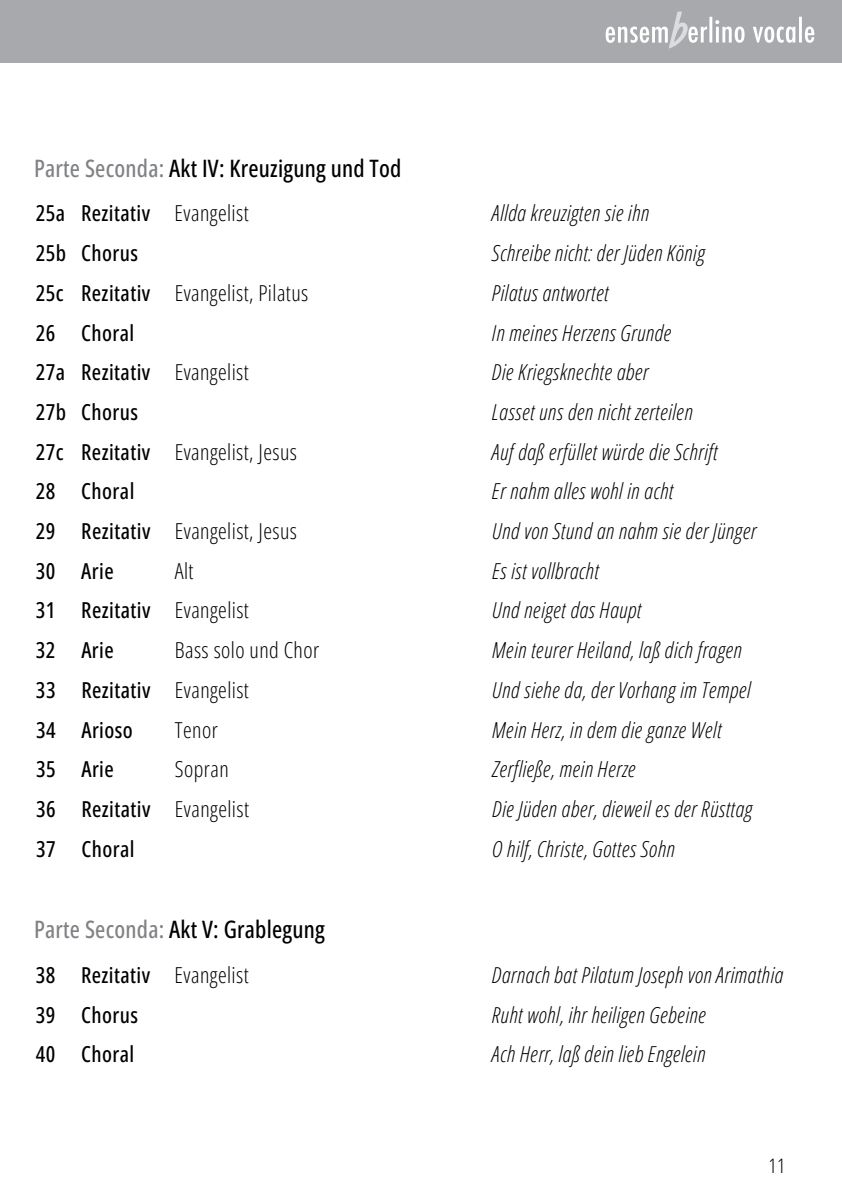
<style>
.page{position:relative;width:842px;height:1191px;background:#fff}
.page>*{position:absolute;margin:0;border:0;box-sizing:border-box;transform-origin:0 0}
.t1{font:500 24px "Open Sans Condensed";letter-spacing:.01em;color:#000}
.t2{font:italic 300 22px "Open Sans Condensed";letter-spacing:.02em;color:#000}
.t3{font:500 22px "Open Sans Condensed";letter-spacing:.02em;color:#000}
.t4{font:300 22px "Open Sans Condensed";letter-spacing:.02em;color:#000}
.t5{font:300 20px "Open Sans Condensed";color:#000}
.s1{color:#808285}
.s2{font-weight:300}
.s3{font-weight:500}
</style>
<div class="page">
<div style="left:0;top:0;width:842px;height:62px;background:#a7a9ac"></div>
<svg style="left:606px;top:12px;width:208px;height:37px"></svg>
<p class="t1" style="left:34px;top:152px;width:369px"><span class="s1">Parte Seconda:</span> Akt IV: Kreuzigung und Tod</p>
<p class="t3" style="left:36px;top:198px;width:214px">25a Rezitativ <span class="s2">Evangelist</span></p>
<p class="t2" style="left:492px;top:198px;width:159px">Allda kreuzigten sie ihn</p>
<p class="t3" style="left:36px;top:238px;width:104px">25b Chorus</p>
<p class="t2" style="left:492px;top:238px;width:214px">Schreibe nicht: der Jüden König</p>
<p class="t4" style="left:36px;top:278px;width:274px"><span class="s3">25c Rezitativ</span> Evangelist, Pilatus</p>
<p class="t2" style="left:492px;top:277px;width:118px">Pilatus antwortet</p>
<p class="t3" style="left:36px;top:317px;width:100px">26 Choral</p>
<p class="t2" style="left:492px;top:317px;width:181px">In meines Herzens Grunde</p>
<p class="t3" style="left:36px;top:357px;width:214px">27a Rezitativ <span class="s2">Evangelist</span></p>
<p class="t2" style="left:492px;top:357px;width:158px">Die Kriegsknechte aber</p>
<p class="t3" style="left:36px;top:397px;width:104px">27b Chorus</p>
<p class="t2" style="left:492px;top:396px;width:202px">Lasset uns den nicht zerteilen</p>
<p class="t4" style="left:36px;top:436px;width:263px"><span class="s3">27c Rezitativ</span> Evangelist, Jesus</p>
<p class="t2" style="left:492px;top:436px;width:227px">Auf daß erfüllet würde die Schrift</p>
<p class="t3" style="left:36px;top:476px;width:100px">28 Choral</p>
<p class="t2" style="left:492px;top:476px;width:183px">Er nahm alles wohl in acht</p>
<p class="t4" style="left:36px;top:516px;width:263px"><span class="s3">29 Rezitativ</span> Evangelist, Jesus</p>
<p class="t2" style="left:492px;top:515px;width:266px">Und von Stund an nahm sie der Jünger</p>
<p class="t3" style="left:36px;top:555px;width:79px">30 Arie</p>
<p class="t4" style="left:175px;top:555px;width:20px">Alt</p>
<p class="t2" style="left:492px;top:555px;width:108px">Es ist vollbracht</p>
<p class="t3" style="left:36px;top:595px;width:214px">31 Rezitativ <span class="s2">Evangelist</span></p>
<p class="t2" style="left:492px;top:595px;width:151px">Und neiget das Haupt</p>
<p class="t3" style="left:36px;top:635px;width:79px">32 Arie</p>
<p class="t4" style="left:175px;top:635px;width:146px">Bass solo und Chor</p>
<p class="t2" style="left:492px;top:635px;width:251px">Mein teurer Heiland, laß dich fragen</p>
<p class="t3" style="left:36px;top:675px;width:214px">33 Rezitativ <span class="s2">Evangelist</span></p>
<p class="t2" style="left:492px;top:674px;width:260px">Und siehe da, der Vorhang im Tempel</p>
<p class="t3" style="left:36px;top:714px;width:98px">34 Arioso</p>
<p class="t4" style="left:175px;top:714px;width:44px">Tenor</p>
<p class="t2" style="left:492px;top:714px;width:231px">Mein Herz, in dem die ganze Welt</p>
<p class="t3" style="left:36px;top:754px;width:79px">35 Arie</p>
<p class="t4" style="left:175px;top:754px;width:55px">Sopran</p>
<p class="t2" style="left:492px;top:754px;width:145px">Zerfließe, mein Herze</p>
<p class="t3" style="left:36px;top:794px;width:214px">36 Rezitativ <span class="s2">Evangelist</span></p>
<p class="t2" style="left:492px;top:793px;width:262px">Die Jüden aber, dieweil es der Rüsttag</p>
<p class="t3" style="left:36px;top:833px;width:100px">37 Choral</p>
<p class="t2" style="left:492px;top:833px;width:184px">O hilf, Christe, Gottes Sohn</p>
<p class="t1" style="left:34px;top:913px;width:292px"><span class="s1">Parte Seconda:</span> Akt V: Grablegung</p>
<p class="t3" style="left:36px;top:960px;width:214px">38 Rezitativ <span class="s2">Evangelist</span></p>
<p class="t2" style="left:492px;top:959px;width:293px">Darnach bat Pilatum Joseph von Arimathia</p>
<p class="t3" style="left:36px;top:999px;width:104px">39 Chorus</p>
<p class="t2" style="left:492px;top:999px;width:216px">Ruht wohl, ihr heiligen Gebeine</p>
<p class="t3" style="left:36px;top:1039px;width:100px">40 Choral</p>
<p class="t2" style="left:492px;top:1039px;width:215px">Ach Herr, laß dein lieb Engelein</p>
<p class="t5" style="left:769px;top:1151px;width:18px">11</p>
</div>
